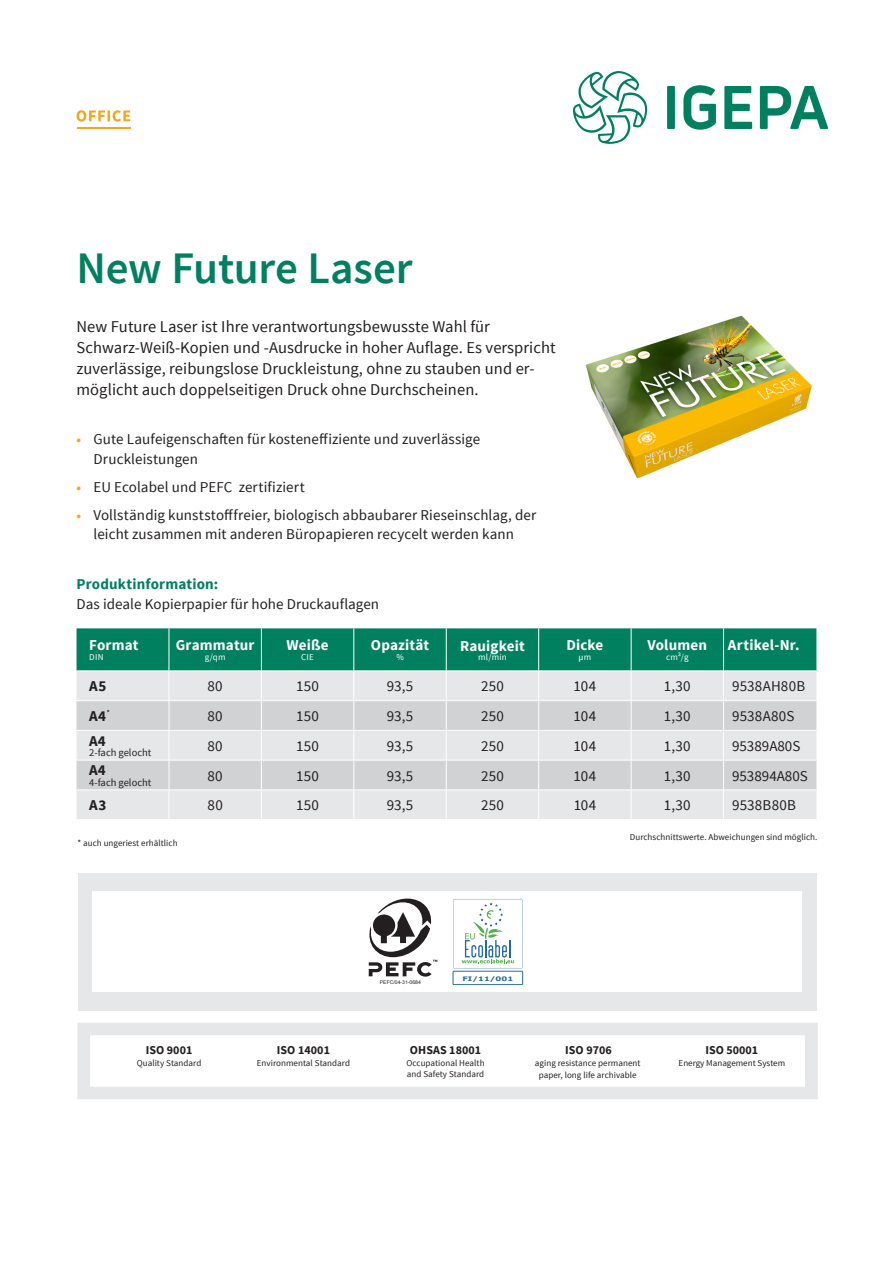
<style>
.page{position:relative;width:893px;height:1263px;background:#fff}
.page>*{position:absolute;margin:0;border:0;box-sizing:border-box;transform-origin:0 0}
.t1{font:600 45px "Source Sans Pro";letter-spacing:-.005em;color:#00805f}
.t2{font:16.5px/21px "Source Sans Pro";letter-spacing:.005em;color:#231f20}
.t3{font:15px/19.5px "Source Sans Pro";letter-spacing:.005em;color:#231f20}
.t4{font:700 15px "Source Sans Pro";letter-spacing:.01em;color:#fff}
.t5{font:700 15px "Source Sans Pro";letter-spacing:.01em;color:#00805f}
.t6{font:700 15px "Source Sans Pro";letter-spacing:.025em;color:#231f20}
.t7{font:700 12px "Source Sans Pro";letter-spacing:.005em;color:#231f20}
.t8{font:10.5px "Source Sans Pro";color:#231f20}
.t9{font:9px/10.8px "Source Sans Pro";letter-spacing:.005em;color:#231f20}
.t10{font:9px "Source Sans Pro";letter-spacing:.025em;color:#fff}
.t11{font:700 6.15px "Verdana";color:#26699e;scale:1.34 1}
.t12{font:5.1px "Arial";color:#231f20}
.s1{font-weight:700;font-size:13.5px;color:#f9a51b}
</style>
<div class="page">
<div style="left:77px;top:1023px;width:741px;height:76px;background:#e6e7e9"></div>
<svg style="left:90px;top:1035px;width:715px;height:51px"></svg>
<div style="left:78px;top:873px;width:739px;height:138px;background:#e6e7e9"></div>
<div style="left:92px;top:892px;width:710px;height:100px;background:#fff"></div>
<img style="left:585px;top:315px;width:226px;height:164px">
<svg style="left:368px;top:898px;width:69px;height:78px"></svg>
<svg style="left:453px;top:899px;width:70px;height:69px"></svg>
<div style="left:453px;top:971px;width:70px;height:14px;border:1px solid #26699e"></div>
<svg style="left:77px;top:628px;width:739px;height:191px;background:#aecbc5"></svg>
<svg style="left:683px;top:85px;width:33px;height:45px"></svg>
<div style="left:667px;top:86px;width:8px;height:43px;background:#00805f"></div>
<svg style="left:724px;top:86px;width:28px;height:43px"></svg>
<svg style="left:760px;top:86px;width:68px;height:43px"></svg>
<svg style="left:573px;top:71px;width:74px;height:73px"></svg>
<svg style="left:77px;top:110px;width:53px;height:11px"></svg>
<hr style="left:77px;top:127px;width:53px;height:1px;background:#f9a51b">
<h1 class="t1" style="left:77px;top:240px;width:337px">New Future Laser</h1>
<p class="t2" style="left:77px;top:316px;width:481px">New Future Laser ist Ihre verantwortungsbewusste Wahl für Schwarz-Weiß-Kopien und -Ausdrucke in hoher Auflage. Es verspricht zuverlässige, reibungslose Druckleistung, ohne zu stauben und er&shy;möglicht auch doppelseitigen Druck ohne Durchscheinen.</p>
<p class="t3" style="left:94px;top:430px;width:388px;text-indent:-17px"><span class="s1">•</span> Gute Laufeigenschaften für kosteneffiziente und zuverlässige<br>Druckleistungen</p>
<p class="t3" style="left:77px;top:477px;width:230px"><span class="s1">•</span> EU Ecolabel und PEFC zertifiziert</p>
<p class="t3" style="left:77px;top:505px;width:461px;text-align:center"><span class="s1">•</span> Vollständig kunststofffreier, biologisch abbaubarer Rieseinschlag, der leicht zusammen mit anderen Büropapieren recycelt werden kann</p>
<p class="t5" style="left:77px;top:574px;width:143px">Produktinformation:</p>
<p class="t3" style="left:77px;top:594px;width:304px">Das ideale Kopierpapier für hohe Druckauflagen</p>
<p class="t4" style="left:89px;top:635px;width:51px">Format</p>
<p class="t10" style="left:89px;top:652px;width:16px">DIN</p>
<p class="t4" style="left:287px;top:635px;width:44px">Weiße</p>
<p class="t10" style="left:301px;top:652px;width:14px">CIE</p>
<p class="t4" style="left:371px;top:635px;width:60px">Opazität</p>
<p class="t10" style="left:396px;top:652px;width:9px">%</p>
<p class="t4" style="left:176px;top:635px;width:80px">Grammatur</p>
<p class="t10" style="left:205px;top:652px;width:22px">g/qm</p>
<p class="t4" style="left:460px;top:636px;width:66px">Rauigkeit</p>
<p class="t10" style="left:478px;top:651px;width:30px">ml/min</p>
<p class="t4" style="left:566px;top:635px;width:39px">Dicke</p>
<p class="t10" style="left:579px;top:652px;width:14px">µm</p>
<p class="t4" style="left:648px;top:635px;width:61px">Volumen</p>
<p class="t10" style="left:666px;top:652px;width:24px">cm³/g</p>
<p class="t4" style="left:728px;top:635px;width:73px">Artikel-Nr.</p>
<p class="t6" style="left:89px;top:677px;width:19px">A5</p>
<p class="t3" style="left:208px;top:677px;width:17px">80</p>
<p class="t3" style="left:296px;top:677px;width:24px">150</p>
<p class="t3" style="left:387px;top:677px;width:28px">93,5</p>
<p class="t3" style="left:481px;top:677px;width:24px">250</p>
<p class="t3" style="left:574px;top:677px;width:24px">104</p>
<p class="t3" style="left:664px;top:677px;width:28px">1,30</p>
<p class="t3" style="left:732px;top:677px;width:75px">9538AH80B</p>
<p class="t6" style="left:89px;top:706px;width:22px">A4<sup>*</sup></p>
<p class="t3" style="left:208px;top:707px;width:17px">80</p>
<p class="t3" style="left:296px;top:707px;width:24px">150</p>
<p class="t3" style="left:387px;top:707px;width:28px">93,5</p>
<p class="t3" style="left:481px;top:707px;width:24px">250</p>
<p class="t3" style="left:574px;top:707px;width:24px">104</p>
<p class="t3" style="left:664px;top:707px;width:28px">1,30</p>
<p class="t3" style="left:732px;top:707px;width:64px">9538A80S</p>
<p class="t6" style="left:89px;top:731px;width:18px">A4</p>
<p class="t8" style="left:89px;top:746px;width:64px">2-fach gelocht</p>
<p class="t3" style="left:208px;top:736px;width:17px">80</p>
<p class="t3" style="left:296px;top:736px;width:24px">150</p>
<p class="t3" style="left:387px;top:736px;width:28px">93,5</p>
<p class="t3" style="left:481px;top:736px;width:24px">250</p>
<p class="t3" style="left:574px;top:736px;width:24px">104</p>
<p class="t3" style="left:664px;top:736px;width:28px">1,30</p>
<p class="t3" style="left:732px;top:736px;width:70px">95389A80S</p>
<p class="t6" style="left:89px;top:761px;width:18px">A4</p>
<p class="t8" style="left:89px;top:776px;width:64px">4-fach gelocht</p>
<p class="t3" style="left:208px;top:766px;width:17px">80</p>
<p class="t3" style="left:296px;top:766px;width:24px">150</p>
<p class="t3" style="left:387px;top:766px;width:28px">93,5</p>
<p class="t3" style="left:481px;top:766px;width:24px">250</p>
<p class="t3" style="left:574px;top:766px;width:24px">104</p>
<p class="t3" style="left:664px;top:766px;width:28px">1,30</p>
<p class="t3" style="left:732px;top:766px;width:77px">953894A80S</p>
<p class="t6" style="left:89px;top:796px;width:19px">A3</p>
<p class="t3" style="left:208px;top:796px;width:17px">80</p>
<p class="t3" style="left:296px;top:796px;width:24px">150</p>
<p class="t3" style="left:387px;top:796px;width:28px">93,5</p>
<p class="t3" style="left:481px;top:796px;width:24px">250</p>
<p class="t3" style="left:574px;top:796px;width:24px">104</p>
<p class="t3" style="left:664px;top:796px;width:28px">1,30</p>
<p class="t3" style="left:732px;top:796px;width:65px">9538B80B</p>
<p class="t9" style="left:630px;top:832px;width:189px">Durchschnittswerte. Abweichungen sind möglich.</p>
<p class="t9" style="left:77px;top:838px;width:102px">* auch ungeriest erhältlich</p>
<p class="t7" style="left:146px;top:1042px;width:48px">ISO 9001</p>
<p class="t9" style="left:137px;top:1057px;width:66px">Quality Standard</p>
<p class="t7" style="left:277px;top:1042px;width:55px">ISO 14001</p>
<p class="t9" style="left:257px;top:1057px;width:95px">Environmental Standard</p>
<p class="t12" style="left:380px;top:979px;width:42px">PEFC/04-31-0684</p>
<p class="t11" style="left:462px;top:975px;width:39px">FI/11/001</p>
<p class="t7" style="left:410px;top:1042px;width:73px">OHSAS 18001</p>
<p class="t9" style="left:407px;top:1058px;width:80px">Occupational Health and Safety Standard</p>
<p class="t7" style="left:565px;top:1042px;width:48px">ISO 9706</p>
<p class="t9" style="left:535px;top:1057px;width:107px;line-height:12px;text-align:center">aging resistance permanent paper, long life archivable</p>
<p class="t7" style="left:706px;top:1042px;width:54px">ISO 50001</p>
<p class="t9" style="left:679px;top:1057px;width:108px">Energy Management System</p>
</div>
